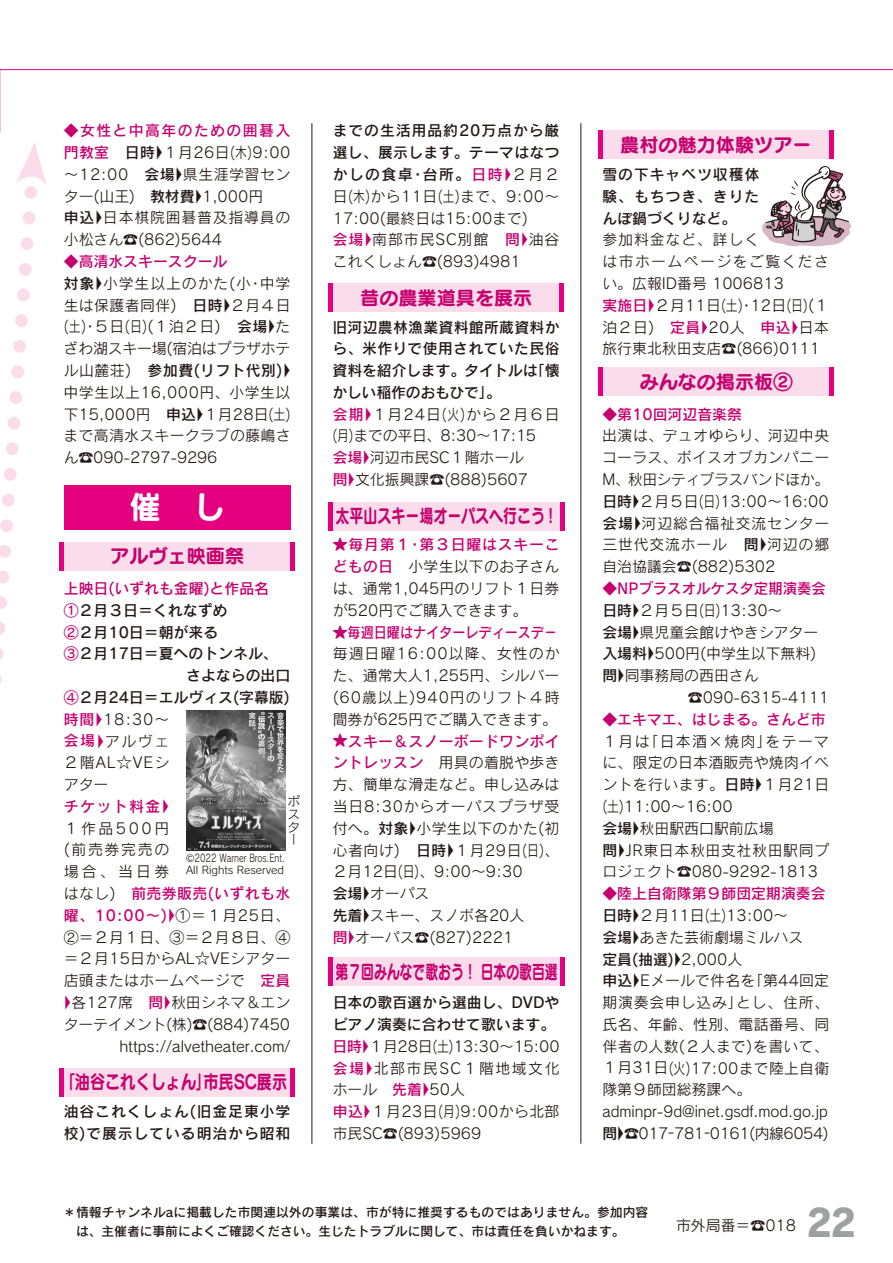
<style>
.page{position:relative;width:893px;height:1263px;background:#fff}
.page>*{position:absolute;margin:0;border:0;box-sizing:border-box;transform-origin:0 0}
.t1{font:37.2px "Rodin Pro EB";color:#9fa0a0}
.t2{font:31.95px "Seurat Pro B";color:#fff}
.t3{font:19.2px "Seurat Pro B";color:#c6006f}
.t4{font:19.2px "Seurat Pro B";color:#c6006f;scale:.67 1}
.t5{font:19.2px "Seurat Pro B";color:#c6006f;scale:.79 1}
.t6{font:19.2px "Seurat Pro B";color:#c6006f;scale:.73 1}
.t7{font:14.85px/21.8px "Rodin Pro M";letter-spacing:.015em;color:#221815}
.t8{font:14.85px/21.8px "Rodin Pro DB";letter-spacing:.005em;color:#221815;text-align:justify}
.t9{font:14.85px/21.8px "Rodin Pro M";letter-spacing:.035em;color:#221815}
.t10{font:14.85px "Rodin Pro DB";color:#c6006f}
.t11{font:14.85px/21.8px "Rodin Pro DB";letter-spacing:.03em;color:#c6006f}
.t12{font:14.85px/21.8px "Rodin Pro DB";letter-spacing:.06em;color:#221815}
.t13{font:14.85px "Rodin Pro DB";color:#c6006f;scale:.88 1}
.t14{font:14.85px "Rodin Pro DB";letter-spacing:.035em;color:#221815}
.t15{font:14.85px "Rodin Pro DB";letter-spacing:.055em;color:#c6006f}
.t16{font:14.85px "Rodin Pro DB";letter-spacing:.095em;color:#c6006f}
.t17{font:12.75px "Rodin Pro DB";letter-spacing:.005em;color:#221815}
.t18{font:12.75px/12.8px "Rodin Pro M";color:#221815;text-align:justify}
.t19{font:10.65px/11.7px "Rodin Pro M";color:#221815}
.s1{font-family:"Rodin Pro DB";color:#c6006f}
.s2{font-family:"Rodin Pro DB"}
.s3{font-family:"Rodin Pro M"}
.s4{color:#c6006f}
.s5{font-family:"Rodin Pro M";color:#221815}
.s6{font-family:"Seurat Pro DB"}
</style>
<div class="page">
<hr style="left:0;top:69px;width:893px;height:1px;background:#e4007f">
<svg style="left:0;top:143px;width:47px;height:540px"></svg>
<hr style="left:311px;top:123px;width:1px;height:1021px;background:#221815">
<hr style="left:580px;top:123px;width:1px;height:1021px;background:#221815">
<div style="left:603px;top:130px;width:226px;height:29px;background:#fadcea"></div>
<div style="left:829px;top:130px;width:5px;height:29px;background:#e4007f"></div>
<div style="left:598px;top:130px;width:5px;height:29px;background:#e4007f"></div>
<div style="left:64px;top:485px;width:226px;height:44px;background:#e4007f"></div>
<div style="left:64px;top:542px;width:227px;height:28px;background:#fadcea"></div>
<div style="left:290px;top:542px;width:5px;height:28px;background:#e4007f"></div>
<div style="left:59px;top:542px;width:5px;height:28px;background:#e4007f"></div>
<div style="left:64px;top:1068px;width:227px;height:28px;background:#fadcea"></div>
<div style="left:290px;top:1068px;width:5px;height:28px;background:#e4007f"></div>
<div style="left:59px;top:1068px;width:5px;height:28px;background:#e4007f"></div>
<div style="left:603px;top:367px;width:226px;height:29px;background:#fadcea"></div>
<div style="left:829px;top:367px;width:5px;height:29px;background:#e4007f"></div>
<div style="left:598px;top:367px;width:5px;height:29px;background:#e4007f"></div>
<div style="left:333px;top:958px;width:227px;height:28px;background:#fadcea"></div>
<div style="left:560px;top:958px;width:5px;height:28px;background:#e4007f"></div>
<div style="left:328px;top:958px;width:5px;height:28px;background:#e4007f"></div>
<div style="left:333px;top:502px;width:227px;height:28px;background:#fadcea"></div>
<div style="left:560px;top:502px;width:5px;height:28px;background:#e4007f"></div>
<div style="left:328px;top:502px;width:5px;height:28px;background:#e4007f"></div>
<div style="left:333px;top:284px;width:227px;height:28px;background:#fadcea"></div>
<div style="left:559px;top:284px;width:5px;height:28px;background:#e4007f"></div>
<div style="left:328px;top:284px;width:5px;height:28px;background:#e4007f"></div>
<img style="left:186px;top:710px;width:100px;height:141px">
<svg style="left:762px;top:166px;width:89px;height:81px"></svg>
<p class="t16" style="left:64px;top:121px;width:228px">◆女性と中高年のための囲碁入</p>
<p class="t9" style="left:64px;top:141px;width:228px"><span class="s1">門教室　</span><span class="s2">日時</span>１<span class="s2">▶</span> 月26日木( (9:00〜12:00　<span class="s2">会場▶</span>県生涯学習センター(山王)　<span class="s2">教材費▶</span>1,000円<br><span class="s2">申込▶</span>日本棋院囲碁普及指導員の小松さん☎)862(5644</p>
<p class="t10" style="left:64px;top:252px;width:165px">◆高清水スキースクール</p>
<p class="t7" style="left:64px;top:272px;width:228px;text-align:justify"><span class="s2">対象▶</span>小学生以上のかた小( ･中学生は保護者同伴)　<span class="s2">日時</span>２<span class="s2">▶</span> 月４日土( )･５日日( )(１泊２日)　<span class="s2">会場</span>た<span class="s2">▶</span>ざわ湖スキー場(宿泊はプラザホテ</p>
<p class="t14" style="left:64px;top:361px;width:228px"><span class="s3">ル山麓荘)　</span>参加費(リフト代別 ▶(</p>
<p class="t9" style="left:64px;top:381px;width:228px;text-align:right">中学生以上16,000円、小学生以<span class="s2">申込</span>１<span class="s2">▶</span> 月28日土( (</p>
<p class="t7" style="left:64px;top:403px;width:228px">下15,000円<br>まで高清水スキークラブの藤嶋さん☎090-2797-9296</p>
<h2 class="t2" style="left:129px;top:485px;width:97px">催　し</h2>
<p class="t3" style="left:110px;top:542px;width:135px">アルヴェ映画祭</p>
<p class="t10" style="left:64px;top:578px;width:207px">上映日(いずれも金曜)と作品名</p>
<p class="t8" style="left:64px;top:599px;width:165px"><span class="s4">①</span>２月３日＝くれなずめ</p>
<p class="t8" style="left:64px;top:620px;width:156px"><span class="s4">②</span>２月10日＝朝が来る</p>
<p class="t8" style="left:64px;top:642px;width:216px"><span class="s4">③</span>２月17日＝夏へのトンネル、</p>
<p class="t8" style="left:186px;top:664px;width:106px">さよならの出口</p>
<p class="t8" style="left:64px;top:686px;width:227px"><span class="s4">④</span>２月24日＝エルヴィス(字幕版(</p>
<p class="t7" style="left:64px;top:708px;width:107px;text-align:justify"><span class="s1">時間▶</span>18:30〜<span class="s1">会場▶</span>アルヴェ２階AL☆VEシアター</p>
<p class="t10" style="left:64px;top:796px;width:107px">チケット料金▶</p>
<p class="t7" style="left:64px;top:817px;width:107px;text-align:justify">１作品500円(前売券完売の場合、当日券</p>
<p class="t11" style="left:64px;top:882px;width:228px"><span class="s5">はなし)　</span>前売券販売(いずれも水曜、10:00〜)▶<span class="s5">①＝１月25日、</span></p>
<p class="t7" style="left:64px;top:926px;width:228px;text-align:right">②＝２月１日、③＝２月８日、4＝２月15日からAL☆VEシアター店頭またはホームページで　<span class="s1">定員</span>各<span class="s1">▶</span> 127席　<span class="s1">問▶</span>秋田シネマ＆エンターテイメント株( ☎( )884(7450 https://alvetheater.com/</p>
<p class="t18" style="left:287px;top:794px;width:14px">ポスター</p>
<p class="t19" style="left:186px;top:852px;width:100px">©2022 Warner Bros.Ent.<br>All Rights Reserved</p>
<p class="t5" style="left:67px;top:1068px;width:280px">｢油谷これくしょん｣市民SC展示</p>
<p class="t12" style="left:64px;top:1100px;width:228px">油谷これくしょん(旧金足東小学校)で展示している明治から昭和</p>
<p class="t8" style="left:333px;top:119px;width:228px">までの生活用品約20万点から厳選し、展示します。テーマはなつかしの食卓･台所。<span class="s4">日時</span> <span class="s3">２</span><span class="s4">▶</span> <span class="s3">月２</span></p>
<p class="t7" style="left:333px;top:185px;width:228px">日木( )から11日土( )まで、9:00〜<br>17:00(最終日は15:00まで(<br><span class="s1">会場▶</span>南部市民SC別館　<span class="s1">問▶</span>油谷これくしょん☎)893(4981</p>
<p class="t3" style="left:360px;top:284px;width:174px">昔の農業道具を展示</p>
<p class="t8" style="left:332px;top:315px;width:229px">旧河辺農林漁業資料館所蔵資料から、米作りで使用されていた民俗資料を紹介します。タイトルは懐｢かしい稲作のおもひで。「</p>
<p class="t7" style="left:333px;top:403px;width:229px"><span class="s1">会期</span>１<span class="s1">▶</span> 月24日火( )から２月６日月( )までの平日、8:30〜17:15<br><span class="s1">会場▶</span>河辺市民SC１階ホール<br><span class="s1">問▶</span>文化振興課☎)888(5607</p>
<p class="t6" style="left:336px;top:503px;width:306px">太平山スキー場オーパスへ行こう!</p>
<p class="t15" style="left:333px;top:535px;width:228px"><span class="s6">★</span>毎月第１ 第･ ３日曜はスキーこ</p>
<p class="t7" style="left:333px;top:555px;width:228px;text-align:justify"><span class="s1">どもの日　</span>小学生以下のお子さんは、通常1,045円のリフト１日券が520円でご購入できます。</p>
<p class="t13" style="left:333px;top:622px;width:257px"><span class="s6">★</span>毎週日曜はナイターレディースデ−</p>
<p class="t7" style="left:333px;top:642px;width:228px;text-align:justify">毎週日曜16:00以降、女性のかた、通常大人1,255円、シルバー(60歳以上)940円のリフト４時間券が625円でご購入できます。</p>
<p class="t10" style="left:333px;top:731px;width:228px"><span class="s6">★</span>スキー＆スノーボードワンポイ</p>
<p class="t7" style="left:333px;top:751px;width:228px"><span class="s1">ントレッスン　</span>用具の着脱や歩き方、簡単な滑走など。申し込みは当日8:30からオーパスプラザ受付へ。<span class="s2">対象▶</span>小学生以下のかた初(心者向け)　<span class="s2">日時</span>１<span class="s2">▶</span> 月29日日( 、(<br>２月12日日( 、( 9:00〜9:30<br><span class="s2">会場▶</span>オーパス<br><span class="s2">先着▶</span>スキー、スノボ各20人<br><span class="s1">問▶</span>オーパス☎)827(2221</p>
<p class="t4" style="left:336px;top:958px;width:333px">第７回みんなで歌おう！日本の歌百選</p>
<p class="t8" style="left:333px;top:991px;width:228px">日本の歌百選から選曲し、DVDやピアノ演奏に合わせて歌います。</p>
<p class="t7" style="left:333px;top:1035px;width:229px"><span class="s1">日時</span>１<span class="s1">▶</span> 月28日土( (13:30〜15:00<span class="s1">会場▶</span>北部市民SC１階地域文化ホール　<span class="s1">先着▶</span>50人<br><span class="s1">申込</span>１<span class="s1">▶</span> 月23日月( )9:00から北部市民SC☎)893(5969</p>
<p class="t3" style="left:620px;top:131px;width:193px">農村の魅力体験ツアー</p>
<p class="t8" style="left:602px;top:163px;width:158px">雪の下キャベツ収穫体験、もちつき、きりたんぽ鍋づくりなど。</p>
<p class="t7" style="left:602px;top:228px;width:228px">参加料金など、詳しく<br>は市ホームページをご覧ください。広報ID番号 1006813<br><span class="s1">実施日</span>２<span class="s1">▶</span> 月11日土( )･12日日( １) (泊２日)　<span class="s1">定員▶</span>20人　<span class="s1">申込▶</span>日本旅行東北秋田支店☎)866(0111</p>
<p class="t3" style="left:639px;top:368px;width:155px">みんなの掲示板2</p>
<p class="t10" style="left:602px;top:404px;width:141px">◆第10回河辺音楽祭</p>
<p class="t7" style="left:602px;top:424px;width:229px;text-align:justify">出演は、デュオゆらり、河辺中央コーラス、ボイスオブカンパニーM、秋田シティブラスバンドほか。<span class="s2">日時</span>２<span class="s2">▶</span> 月５日日( (13:00〜16:00<span class="s2">会場▶</span>河辺総合福祉交流センター三世代交流ホール　<span class="s2">問▶</span>河辺の郷自治協議会☎)882(5302</p>
<p class="t10" style="left:602px;top:579px;width:225px">◆NPブラスオルケスタ定期演奏会</p>
<p class="t7" style="left:602px;top:599px;width:182px"><span class="s2">日時</span>２<span class="s2">▶</span> 月５日日( (13:30〜</p>
<p class="t7" style="left:602px;top:621px;width:217px"><span class="s2">会場▶</span>県児童会館けやきシアター</p>
<p class="t7" style="left:602px;top:642px;width:215px"><span class="s2">入場料▶</span>500円(中学生以下無料(</p>
<p class="t7" style="left:602px;top:664px;width:158px"><span class="s2">問▶</span>同事務局の西田さん</p>
<p class="t7" style="left:688px;top:686px;width:143px">☎090-6315-4111</p>
<p class="t10" style="left:602px;top:709px;width:225px">◆エキマエ、はじまる。さんど市</p>
<p class="t7" style="left:602px;top:730px;width:228px">１月は｢日本酒×焼肉｣をテーマに、限定の日本酒販売や焼肉イベントを行います。<span class="s2">日時</span>１<span class="s2">▶</span> 月21日土( (11:00〜16:00<br><span class="s2">会場▶</span>秋田駅西口駅前広場<br><span class="s2">問▶</span>JR東日本秋田支社秋田駅同プロジェクト☎080-9292-1813</p>
<p class="t10" style="left:602px;top:884px;width:225px">◆陸上自衛隊第９師団定期演奏会</p>
<p class="t7" style="left:602px;top:904px;width:202px"><span class="s2">日時</span>２<span class="s2">▶</span> 月11日土( (13:00〜<span class="s2">会場▶</span>あきた芸術劇場ミルハス</p>
<p class="t8" style="left:602px;top:947px;width:141px">定員(抽選)▶<span class="s3">2,000人</span></p>
<p class="t7" style="left:602px;top:969px;width:228px"><span class="s2">申込▶</span>Eメールで件名を第｢ 44回定期演奏会申し込み｣とし、住所、氏名、年齢、性別、電話番号、同伴者の人数２( 人まで)を書いて、<br>１月31日火( )17:00まで陸上自衛隊第９師団総務課へ。<br>adminpr-9 @d inet.gsdf.mod.go j p.<span class="s2">問▶</span>☎017-781-0161(内線6054(</p>
<p class="t17" style="left:63px;top:1203px;width:586px">＊情報チャンネルaに掲載した市関連以外の事業は、市が特に推奨するものではありません。参加内容</p>
<h1 class="t1" style="left:806px;top:1197px;width:51px">22</h1>
<p class="t7" style="left:676px;top:1214px;width:122px">市外局番=<span class="s2">☎</span>018</p>
<p class="t17" style="left:76px;top:1222px;width:550px">は、主催者に事前によくご確認ください。生じたトラブルに関して、市は責任を負いかねます。</p>
</div>
